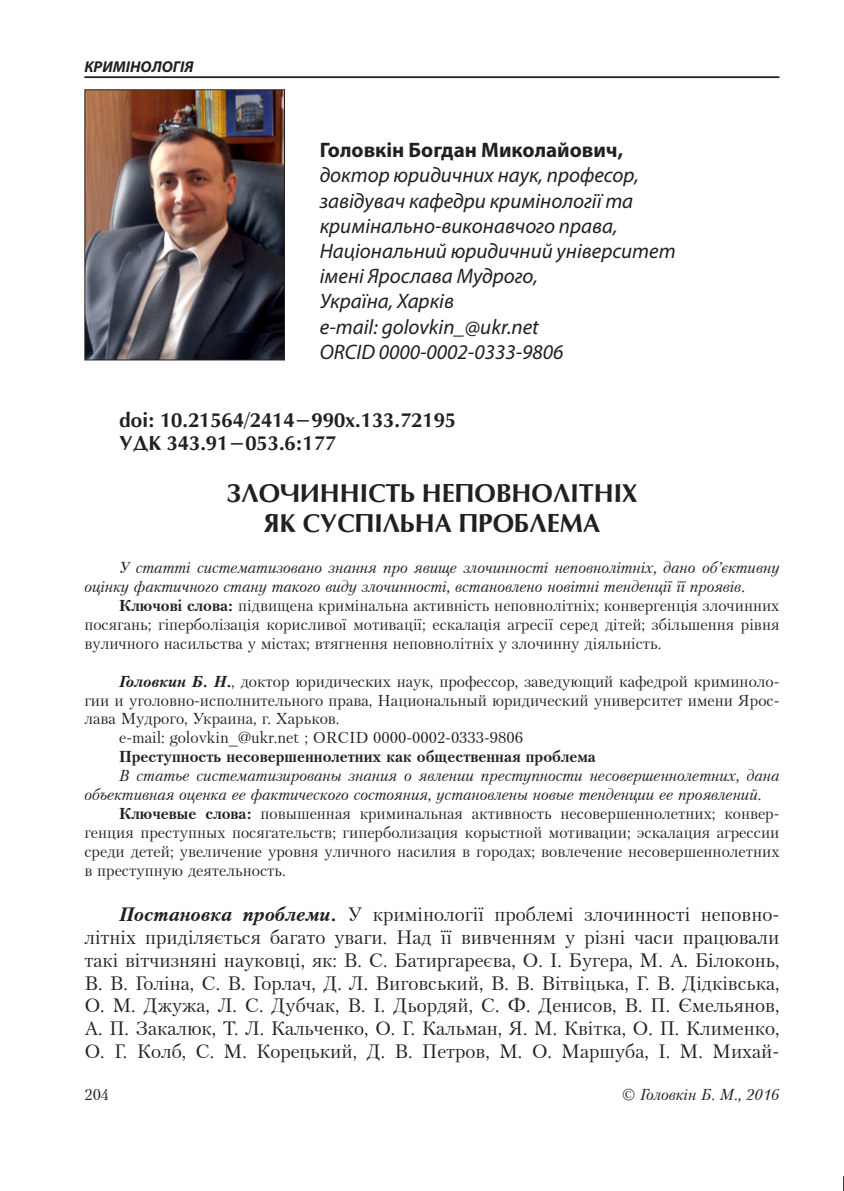
<style>
.page{position:relative;width:844px;height:1191px;background:#fff}
.page>*{position:absolute;margin:0;border:0;box-sizing:border-box;transform-origin:0 0}
.Заголовок{font:700 24.5px/29.4px "Opium";color:#231f20;text-align:center}
.Под_именем{font:italic 21px "Myriad Pro";color:#231f20}
.Имя{font:700 21px "Myriad Pro";color:#231f20}
.Текст{font:19.25px/22.8px "Petersburg CTT";color:#231f20;text-align:justify}
.УДК{font:700 19.25px "Opium";color:#231f20}
.Анотация{font:15.75px/18.9px "Petersburg CTT";color:#231f20;text-align:justify}
.Анотация-2{font:italic 15.75px/18.9px "Petersburg CTT";color:#231f20}
.Анотация-3{font:700 15.75px "Petersburg CTT";color:#231f20}
.t1{font:italic 700 15.75px "Myriad Pro";color:#231f20}
.s1{font-weight:700}
.s2{font-weight:700;font-style:italic}
</style>
<div class="page">
<hr style="left:84px;top:76px;width:695px;height:2px;background:#231f20">
<img style="left:86px;top:91px;width:197px;height:267px">
<div style="left:84px;top:89px;width:201px;height:271px;border:1px solid #231f20"></div>
<p class="t1" style="left:84px;top:56px;width:110px">КРИМІНОЛОГІЯ</p>
<p class="Имя" style="left:319px;top:136px;width:305px">Головкін Богдан Миколайович,</p>
<p class="Под_именем" style="left:319px;top:162px;width:321px">доктор юридичних наук, професор,</p>
<p class="Под_именем" style="left:319px;top:188px;width:315px">завідувач кафедри кримінології та</p>
<p class="Под_именем" style="left:319px;top:213px;width:299px">кримінально-виконавчого права,</p>
<p class="Под_именем" style="left:319px;top:238px;width:357px">Національний юридичний університет</p>
<p class="Под_именем" style="left:319px;top:263px;width:220px">імені Ярослава Мудрого,</p>
<p class="Под_именем" style="left:319px;top:288px;width:136px">Україна, Харків</p>
<p class="Под_именем" style="left:319px;top:314px;width:220px">e-mail: golovkin_@ukr.net</p>
<p class="Под_именем" style="left:319px;top:339px;width:245px">ORCID 0000-0002-0333-9806</p>
<p class="УДК" style="left:119px;top:407px;width:338px">doi: 10.21564/2414-990x.133.72195</p>
<p class="УДК" style="left:119px;top:430px;width:218px">УДК 343.91-053.6:177</p>
<p class="Заголовок" style="left:226px;top:478px;width:412px">ЗЛОЧИННІСТЬ НЕПОВНОЛІТНІХ<br>ЯК СУСПІЛЬНА ПРОБЛЕМА</p>
<p class="Анотация-2" style="left:84px;top:558px;width:696px;text-indent:35px">У статті систематизовано знання про явище злочинності неповнолітніх, дано об’єктивну оцінку фактичного стану такого виду злочинності, встановлено новітні тенденції її проявів.</p>
<p class="Анотация" style="left:84px;top:596px;width:696px;text-indent:35px"><span class="s1">Ключові слова:</span> підвищена кримінальна активність неповнолітніх; конвергенція злочинних посягань; гіперболізація корисливої мотивації; ескалація агресії серед дітей; збільшення рівня вуличного насильства у містах; втягнення неповнолітніх у злочинну діяльність.</p>
<p class="Анотация" style="left:84px;top:671px;width:696px;text-indent:35px"><span class="s2">Головкин Б. Н.</span>, доктор юридических наук, профессор, заведующий кафедрой криминоло&shy;гии и уголовно-исполнительного права, Национальный юридический университет имени Ярос&shy;лава Мудрого, Украина, г. Харьков.</p>
<p class="Анотация" style="left:119px;top:728px;width:405px">e-mail: golovkin_@ukr.net ; ORCID 0000-0002-0333-9806</p>
<p class="Анотация-3" style="left:119px;top:747px;width:478px">Преступность несовершеннолетних как общественная проблема</p>
<p class="Анотация-2" style="left:84px;top:766px;width:696px;text-indent:35px">В статье систематизированы знания о явлении преступности несовершеннолетних, дана объективная оценка ее фактического состояния, установлены новые тенденции ее проявлений.</p>
<p class="Анотация" style="left:84px;top:804px;width:696px;text-indent:35px"><span class="s1">Ключевые слова:</span> повышенная криминальная активность несовершеннолетних; конвер&shy;генция преступных посягательств; гиперболизация корыстной мотивации; эскалация агрессии среди детей; увеличение уровня уличного насилия в городах; вовлечение несовершеннолетних в преступную деятельность.</p>
<p class="Текст" style="left:84px;top:903px;width:696px;text-indent:35px"><span class="s2">Постановка проблеми.</span> У кримінології проблемі злочинності неповно&shy;літніх приділяється багато уваги. Над її вивченням у різні часи працювали такі вітчизняні науковці, як: В. С. Батиргареєва, О. І. Бугера, М. А. Білоконь, В. В. Голіна, С. В. Горлач, Д. Л. Виговський, В. В. Вітвіцька, Г. В. Дідківська, О. М. Джужа, Л. С. Дубчак, В. І. Дьордяй, С. Ф. Денисов, В. П. Ємельянов, А. П. Закалюк, Т. Л. Кальченко, О. Г. Кальман, Я. М. Квітка, О. П. Клименко, О. Г. Колб, С. М. Корецький, Д. В. Петров, М. О. Маршуба, І. М. Михай-</p>
<p class="Анотация" style="left:84px;top:1085px;width:26px">204</p>
<p class="Анотация-2" style="left:621px;top:1085px;width:159px">© Головкін Б. М., 2016</p>
</div>
